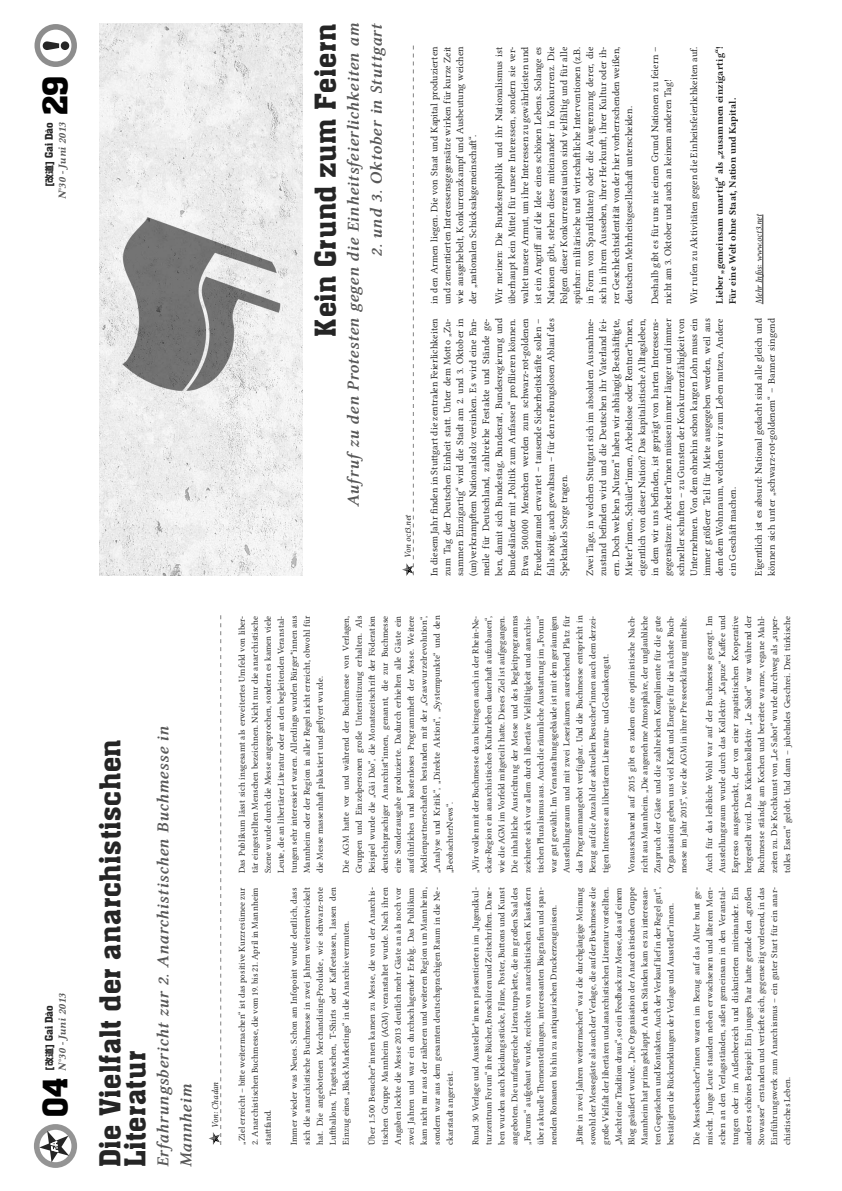
<style>
.page{position:relative;width:842px;height:1191px;background:#fff}
.page>*{position:absolute;margin:0;border:0;box-sizing:border-box;transform-origin:0 0}
.t1{font:35px "aka Chen";color:#010101}
.t2{font:30px/25px "aka Chen";letter-spacing:.02em;color:#252525}
.t3{font:17px/23px "Lin Libertine BI";letter-spacing:.02em;color:#595959}
.t4{font:11px "Lin Libertine OBI";letter-spacing:-.01em;color:#595959}
.t5{font:11px "aka Chen";letter-spacing:.005em;color:#252525}
.t6{font:10px/13px "Lin Libertine O";letter-spacing:.005em;color:#252525;text-align:justify}
.t7{font:10px/13px "Lin Libertine OB";letter-spacing:.005em;color:#252525}
.t8{font:9px/13px "Lin Libertine O";letter-spacing:.01em;color:#252525;text-align:justify}
.t9{font:9px "Lin Libertine OI";letter-spacing:-.005em;color:#252525}
.s1{font-family:"Hira Kaku Std W8 90 msp RKSJ H";font-size:9px}
</style>
<div class="page">
<hr style="left:763px;top:214px;width:1px;height:90px;background:#252525">
<img style="left:100px;top:24px;width:202px;height:552px">
<svg style="left:35px;top:24px;width:42px;height:43px"></svg>
<svg style="left:402px;top:46px;width:12px;height:530px"></svg>
<svg style="left:34px;top:1124px;width:43px;height:44px"></svg>
<svg style="left:209px;top:615px;width:12px;height:530px"></svg>
<h1 class="t1" style="left:38px;top:115px;width:41px;rotate:-90deg">29</h1>
<p class="t5" style="left:44px;top:187px;width:67px;rotate:-90deg"><span class="s1">[改道]</span> Gai Dào</p>
<p class="t4" style="left:58px;top:199px;width:79px;rotate:-90deg">N°30 - Juni 2013</p>
<p class="t4" style="left:58px;top:1071px;width:79px;rotate:-90deg">N°30 - Juni 2013</p>
<h1 class="t1" style="left:38px;top:1117px;width:41px;rotate:-90deg">04</h1>
<p class="t5" style="left:44px;top:1071px;width:67px;rotate:-90deg"><span class="s1">[改道]</span> Gai Dào</p>
<h2 class="t2" style="left:99px;top:1167px;width:430px;rotate:-90deg">Die Vielfalt der anarchistischen<br>Literatur</h2>
<h3 class="t3" style="left:152px;top:1167px;width:443px;rotate:-90deg">Erfahrungsbericht zur 2. Anarchistischen Buchmesse in<br>Mannheim</h3>
<p class="t9" style="left:212px;top:1128px;width:47px;rotate:-90deg">Von: Chadan</p>
<h2 class="t2" style="left:314px;top:337px;width:314px;rotate:-90deg">Kein Grund zum Feiern</h2>
<h3 class="t3" style="left:342px;top:507px;width:485px;rotate:-90deg">Aufruf zu den Protesten gegen die Einheitsfeierlichkeiten am</h3>
<h3 class="t3" style="left:365px;top:257px;width:236px;rotate:-90deg">2. und 3. Oktober in Stuttgart</h3>
<p class="t9" style="left:404px;top:558px;width:45px;rotate:-90deg">Von oct3.net</p>
<p class="t6" style="left:428px;top:304px;width:259px;rotate:-90deg">in den Armen liegen. Die von Staat und Kapital produzierten und zementierten Interessensgegensätze wirken für kurze Zeit wie ausgehebelt, Konkurrenzkampf und Ausbeutung weichen der „nationalen Schicksalsgemeinschaft“.</p>
<p class="t6" style="left:493px;top:304px;width:259px;rotate:-90deg">Wir meinen: Die Bundesrepublik und ihr Nationalismus ist überhaupt kein Mittel für unsere Interessen, sondern sie ver&shy;waltet unsere Armut, um ihre Interessen zu gewährleisten und ist ein Angriff auf die Idee eines schönen Lebens. Solange es Nationen gibt, stehen diese miteinander in Konkurrenz. Die Folgen dieser Konkurrenzsituation sind vielfältig und für alle spürbar: militärische und wirtschaftliche Interventionen (z.B. in Form von Spardiktaten) oder die Ausgrenzung derer, die sich in ihrem Aussehen, ihrer Herkunft, ihrer Kultur oder ih&shy;rer Geschlechtsidentität von der hier vorherrschenden weißen, deutschen Mehrheitsgesellschaft unterscheiden.</p>
<p class="t6" style="left:649px;top:304px;width:259px;rotate:-90deg">Deshalb gibt es für uns nie einen Grund Nationen zu feiern – nicht am 3. Oktober und auch an keinem anderen Tag!</p>
<p class="t6" style="left:688px;top:304px;width:259px;rotate:-90deg">Wir rufen zu Aktivitäten gegen die Einheitsfeierlichkeiten auf.</p>
<p class="t7" style="left:714px;top:304px;width:259px;rotate:-90deg">Lieber „gemeinsam unartig“ als „zusammen einzigartig“!<br>Für eine Welt ohne Staat, Nation und Kapital.</p>
<p class="t9" style="left:755px;top:304px;width:92px;rotate:-90deg">Mehr Infos: www.oct3.net</p>
<p class="t6" style="left:428px;top:576px;width:259px;rotate:-90deg">In diesem Jahr finden in Stuttgart die zentralen Feierlichkeiten zum Tag der Deutschen Einheit statt. Unter dem Motto „Zu&shy;sammen Einzigartig“ wird die Stadt am 2. und 3. Oktober in (un)verkrampftem Nationalstolz versinken. Es wird eine Fan&shy;meile für Deutschland, zahlreiche Festakte und Stände ge&shy;ben, damit sich Bundestag, Bundesrat, Bundesregierung und Bundesländer mit „Politik zum Anfassen“ profilieren können.<br>Etwa 500.000 Menschen werden zum schwarz-rot-goldenen Freudentaumel erwartet – tausende Sicherheitskräfte sollen – falls nötig, auch gewaltsam – für den reibungslosen Ablauf des Spektakels Sorge tragen.</p>
<p class="t6" style="left:584px;top:576px;width:259px;rotate:-90deg">Zwei Tage, in welchen Stuttgart sich im absoluten Ausnahme&shy;zustand befinden wird und die Deutschen ihr Vaterland fei&shy;ern. Doch welchen „Nutzen“ haben wir abhängig Beschäftigte, Mieter*innen, Schüler*innen, Arbeitslose oder Rentner*innen, eigentlich von dieser Nation? Das kapitalistische Alltagsleben, in dem wir uns befinden, ist geprägt von harten Interessens&shy;gegensätzen: Arbeiter*innen müssen immer länger und immer schneller schuften – zu Gunsten der Konkurrenzfähigkeit von Unternehmen. Von dem ohnehin schon kargen Lohn muss ein immer größerer Teil für Miete ausgegeben werden, weil aus dem dem Wohnraum, welchen wir zum Leben nutzen, Andere ein Geschäft machen.</p>
<p class="t6" style="left:753px;top:576px;width:259px;rotate:-90deg">Eigentlich ist es absurd: National gedacht sind alle gleich und können sich unter „schwarz-rot-goldenem“ – Banner singend</p>
<p class="t8" style="left:236px;top:873px;width:259px;rotate:-90deg">Das Publikum lässt sich insgesamt als erweitertes Umfeld von liber&shy;tär eingestellten Menschen bezeichnen. Nicht nur die anarchistische Szene wurde durch die Messe angesprochen, sondern es kamen viele Leute, die an libertärer Literatur oder an den begleitenden Veranstal&shy;tungen sehr interessiert waren. Allerdings wurden Bürger*innen aus Mannheim oder der Region in aller Regel nicht erreicht, obwohl für die Messe massenhaft plakatiert und geflyert wurde.</p>
<p class="t8" style="left:340px;top:873px;width:259px;rotate:-90deg">Die AGM hatte vor und während der Buchmesse von Verlagen, Gruppen und Einzelpersonen große Unterstützung erhalten. Als Beispiel wurde die „Gǎi Dào“, die Monatszeitschrift der Föderation deutschsprachiger Anarchist*innen, genannt, die zur Buchmesse eine Sonderausgabe produzierte. Dadurch erhielten alle Gäste ein ausführliches und kostenloses Programmheft der Messe. Weitere Medienpartnerschaften bestanden mit der „Graswurzelrevolution“, „Analyse und Kritik“, „Direkte Aktion“, „Systempunkte“ und den „BeobachterNews“.</p>
<p class="t8" style="left:470px;top:873px;width:259px;rotate:-90deg">„Wir wollen mit der Buchmesse dazu beitragen auch in der Rhein-Ne&shy;ckar-Region ein anarchistisches Kulturleben dauerhaft aufzubauen“, wie die AGM im Vorfeld mitgeteilt hatte. Dieses Ziel ist aufgegangen.<br>Die inhaltliche Ausrichtung der Messe und des Begleitprogramms zeichnete sich vor allem durch libertäre Vielfältigkeit und anarchis&shy;tischen Pluralismus aus. Auch die räumliche Ausstattung im „Forum“ war gut gewählt. Im Veranstaltungsgebäude ist mit dem geräumigen Ausstellungsraum und mit zwei Leseräumen ausreichend Platz für das Programmangebot verfügbar. Und die Buchmesse entspricht in Bezug auf die Anzahl der aktuellen Besucher*innen auch dem derzei&shy;tigen Interesse an libertärem Literatur- und Gedankengut.</p>
<p class="t8" style="left:626px;top:873px;width:259px;rotate:-90deg">Vorausschauend auf 2015 gibt es zudem eine optimistische Nach&shy;richt aus Mannheim. „Die angenehme Atmosphäre, der unglaubliche Zuspruch der Gäste und die zahlreichen Komplimente für die gute Organisation geben uns viel Kraft und Energie für die nächste Buch&shy;messe im Jahr 2015“, wie die AGM in ihrer Presseerklärung mitteilte.</p>
<p class="t8" style="left:704px;top:873px;width:259px;rotate:-90deg">Auch für das leibliche Wohl war auf der Buchmesse gesorgt. Im Ausstellungsraum wurde durch das Kollektiv „Kapuze“ Kaffee und Espresso ausgeschenkt, der von einer zapatistischen Kooperative hergestellt wird. Das Küchenkollektiv „Le Sabot“ war während der Buchmesse ständig am Kochen und bereitete warme, vegane Mahl&shy;zeiten zu. Die Kochkunst von „Le Sabot“ wurde durchweg als „super&shy;tolles Essen“ gelobt. Und dann – jubelndes Geschrei. Drei türkische</p>
<p class="t8" style="left:236px;top:1145px;width:259px;rotate:-90deg">„Ziel erreicht – bitte weitermachen“ ist das positive Kurzresümee zur</p>
<p class="t8" style="left:249px;top:1145px;width:259px;rotate:-90deg">2. Anarchistischen Buchmesse, die vom 19. bis 21. April in Mannheim stattfand.</p>
<p class="t8" style="left:288px;top:1145px;width:259px;rotate:-90deg">Immer wieder was Neues. Schon am Infopoint wurde deutlich, dass sich die anarchistische Buchmesse in zwei Jahren weiterentwickelt hat. Die angebotenen Merchandising-Produkte, wie schwarz-rote Luftballons, Tragetaschen, T-Shirts oder Kaffeetassen, lassen den Einzug eines „Black Marketings“ in die Anarchie vermuten.</p>
<p class="t8" style="left:366px;top:1145px;width:259px;rotate:-90deg">Über 1.500 Besucher*innen kamen zu Messe, die von der Anarchis&shy;tischen Gruppe Mannheim (AGM) veranstaltet wurde. Nach ihren Angaben lockte die Messe 2013 deutlich mehr Gäste an als noch vor zwei Jahren und war ein durchschlagender Erfolg. Das Publikum kam nicht nur aus der näheren und weiteren Region um Mannheim, sondern war aus dem gesamten deutschsprachigen Raum in die Ne&shy;ckarstadt angereist.</p>
<p class="t8" style="left:470px;top:1145px;width:259px;rotate:-90deg">Rund 30 Verlage und Aussteller*innen präsentierten im „Jugendkul&shy;turzentrum Forum“ ihre Bücher, Broschüren und Zeitschriften. Dane&shy;ben wurden auch Kleidungsstücke, Filme, Poster, Buttons und Kunst angeboten. Die umfangreiche Literaturpalette, die im großen Saal des „Forums“ aufgebaut wurde, reichte von anarchistischen Klassikern über aktuelle Themenstellungen, interessanten Biografien und span&shy;nenden Romanen bis hin zu antiquarischen Druckerzeugnissen.</p>
<p class="t8" style="left:574px;top:1145px;width:259px;rotate:-90deg">„Bitte in zwei Jahren weitermachen“ war die durchgängige Meinung sowohl der Messegäste als auch der Verlage, die auf der Buchmesse die große Vielfalt der libertären und anarchistischen Literatur vorstellten. „Macht eine Tradition draus“, so ein Feedback zur Messe, das auf einem Blog geäußert wurde. „Die Organisation der Anarchistischen Gruppe Mannheim hat prima geklappt. An den Ständen kam es zu interessan&shy;ten Gesprächen und Kontakten. Auch der Verkauf lief in der Regel gut“, bestätigten die Rückmeldungen der Verlage und Aussteller*innen.</p>
<p class="t8" style="left:691px;top:1145px;width:259px;rotate:-90deg">Die Messebesucher*innen waren im Bezug auf das Alter bunt ge&shy;mischt. Junge Leute standen neben erwachsenen und älteren Men&shy;schen an den Verlagsständen, saßen gemeinsam in den Veranstal&shy;tungen oder im Außenbereich und diskutierten miteinander. Ein anderes schönes Beispiel: Ein junges Paar hatte gerade den „großen Stowasser“ erstanden und vertiefte sich, gegenseitig vorlesend, in das Einführungswerk zum Anarchismus – ein guter Start für ein anar&shy;chistisches Leben.</p>
</div>
